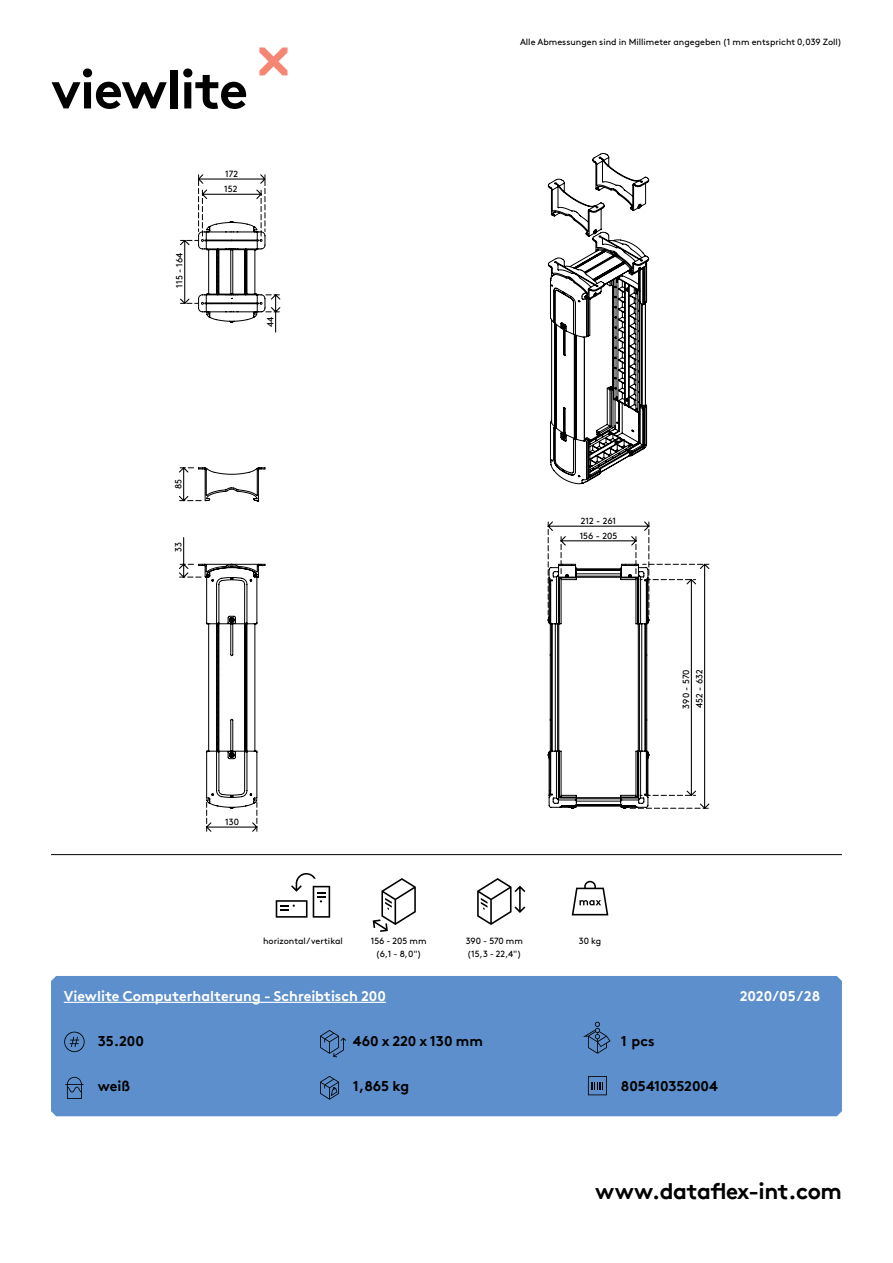
<style>
.page{position:relative;width:893px;height:1263px;background:#fff}
.page>*{position:absolute;margin:0;border:0;box-sizing:border-box;transform-origin:0 0}
.hoofdstuk{font:700 54px "Brown Pro TT";letter-spacing:-.02em;color:#000}
.t1{font:700 22.5px "Brown Pro TT";letter-spacing:-.02em;color:#000}
.t2{font:700 14.25px "Brown Pro TT";color:#fff}
.specificaties{font:700 14.25px "Brown Pro TT";color:#000}
.t3{font:9px/12.8px "Brown";color:#000;text-align:center}
.t4{font:9px/13.2px "Brown Pro TT Regular Alt";color:#000}
</style>
<div class="page">
<svg style="left:259px;top:47px;width:28px;height:28px"></svg>
<hr style="left:51px;top:854px;width:791px;height:1px;background:#000">
<svg style="left:276px;top:873px;width:54px;height:45px"></svg>
<svg style="left:373px;top:878px;width:43px;height:54px"></svg>
<svg style="left:477px;top:878px;width:48px;height:47px"></svg>
<svg style="left:572px;top:881px;width:36px;height:34px"></svg>
<div style="left:51px;top:976px;width:791px;height:140px;background:#5c8fcb"></div>
<svg style="left:179px;top:467px;width:87px;height:364px"></svg>
<svg style="left:547px;top:522px;width:162px;height:287px"></svg>
<svg style="left:180px;top:175px;width:100px;height:148px"></svg>
<svg style="left:547px;top:153px;width:102px;height:331px"></svg>
<svg style="left:64px;top:1032px;width:21px;height:20px"></svg>
<svg style="left:65px;top:1077px;width:18px;height:22px"></svg>
<svg style="left:320px;top:1030px;width:26px;height:27px"></svg>
<svg style="left:583px;top:1022px;width:27px;height:32px"></svg>
<svg style="left:320px;top:1076px;width:19px;height:24px"></svg>
<svg style="left:588px;top:1076px;width:19px;height:19px"></svg>
<hr style="left:64px;top:1002px;width:322px;height:1px;background:#fff">
<p class="hoofdstuk" style="left:51px;top:46px;width:198px">viewlite</p>
<p class="t4" style="left:172px;top:288px;width:37px;rotate:-90deg">115 - 164</p>
<p class="t4" style="left:225px;top:166px;width:14px">172</p>
<p class="t4" style="left:224px;top:182px;width:15px">152</p>
<p class="t4" style="left:263px;top:327px;width:12px;rotate:-90deg">44</p>
<p class="t3" style="left:520px;top:34px;width:323px">Alle Abmessungen sind in Millimeter angegeben (1 mm entspricht 0,039 Zoll)</p>
<p class="t4" style="left:171px;top:489px;width:12px;rotate:-90deg">85</p>
<p class="t4" style="left:171px;top:552px;width:11px;rotate:-90deg">33</p>
<p class="t4" style="left:581px;top:513px;width:37px">212 - 261</p>
<p class="t4" style="left:580px;top:528px;width:39px">156 - 205</p>
<p class="t4" style="left:225px;top:814px;width:15px">130</p>
<p class="t3" style="left:263px;top:934px;width:81px">horizontal / vertikal</p>
<p class="t3" style="left:371px;top:934px;width:57px">156 - 205 mm (6,1 - 8,0")</p>
<p class="t3" style="left:466px;top:934px;width:59px;text-align:left">390 - 570 mm (15,3 - 22,4")</p>
<p class="t3" style="left:579px;top:934px;width:24px">30 kg</p>
<p class="t4" style="left:679px;top:708px;width:41px;rotate:-90deg">390 - 570<br>452 - 632</p>
<h3 class="t2" style="left:64px;top:985px;width:324px">Viewlite Computerhalterung - Schreibtisch 200</h3>
<h3 class="t2" style="left:740px;top:985px;width:82px">2020/05/28</h3>
<h3 class="specificaties" style="left:98px;top:1029px;width:48px">35.200</h3>
<p class="specificaties" style="left:98px;top:1074px;width:34px">weiß</p>
<p class="specificaties" style="left:353px;top:1029px;width:131px">460 x 220 x 130 mm</p>
<p class="specificaties" style="left:621px;top:1029px;width:35px">1 pcs</p>
<p class="specificaties" style="left:353px;top:1074px;width:58px">1,865 kg</p>
<h3 class="specificaties" style="left:621px;top:1074px;width:99px">805410352004</h3>
<h2 class="t1" style="left:595px;top:1173px;width:248px">www.dataflex-int.com</h2>
</div>
